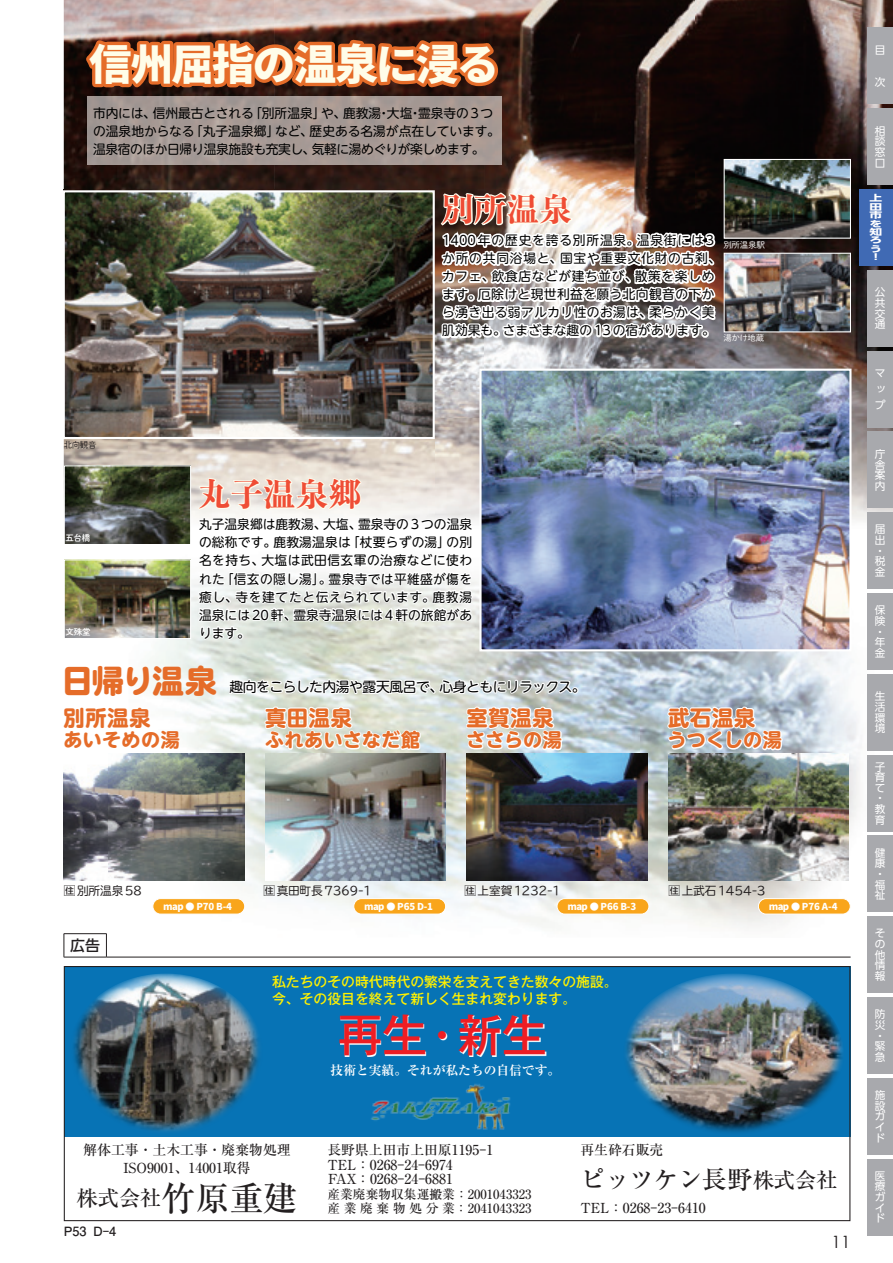
<style>
.page{position:relative;width:893px;height:1263px;background:#fff}
.page>*{position:absolute;margin:0;border:0;box-sizing:border-box;transform-origin:0 0}
.t1{font:500 44.7px "Gothic MB101 Pro";color:#ee1d23}
.t2{font:900 42.45px "Noto Sans CJ Kjp";letter-spacing:-.04em;color:#fffde9}
.t3{font:31.95px "P Bunkyu Md Min Std N EB";letter-spacing:.025em;color:#ef4d35}
.t4{font:800 31.95px "TBUDR Go Std";letter-spacing:-.045em;color:#e56c29}
.t5{font:500 25.5px "Ryumin Pro";letter-spacing:-.05em;color:#231f20}
.t6{font:700 21.3px "UD Shin M Go Pr 6";letter-spacing:.035em;color:#e56c29}
.t7{font:500 21.3px "Ryumin Pro";color:#231f20}
.t8{font:700 19.2px "UD Shin M Go Pr 6";letter-spacing:.01em;color:#e56c29}
.t9{font:16.95px "Century Gothic";color:#231f20}
.t10{font:500 14.85px "UD Shin Go Pro";color:#231f20}
.t11{font:500 13.8px/14.9px "Ryumin Pro";color:#231f20;text-align:center}
.t12{font:500 13.8px/17px "Gothic MB101 Pro";color:#fff101}
.t13{font:13.8px "UD Shin M Go Pr 6";letter-spacing:-.035em;color:#000}
.t14{font:12.75px/18px "UD Shin M Go Pr 6";letter-spacing:.025em;color:#000}
.t15{font:12.75px/18.1px "UD Shin M Go Pr 6";letter-spacing:-.01em;color:#000}
.t16{font:500 12.75px/13.8px "Ryumin Pro";color:#231f20}
.t17{font:700 12.75px "Ryumin Pro";color:#fff}
.t18{font:700 12.75px "Futo Go B101 Pro";color:#231f20}
.t19{font:11.7px "TBUDR Go Std";letter-spacing:-.025em;color:#231f20}
.t20{font:10.65px/10.6px "UD Shin Go Pro";color:#fff;text-align:justify}
.t21{font:9.6px "Keifont";letter-spacing:-.04em;color:#fff}
.t22{font:8.55px "P Shuei M Go Std L";letter-spacing:-.03em;color:#fff}
.t23{font:8.55px "P Shuei M Go Std B";letter-spacing:-.025em;color:#fff}
.t24{font:8.55px "P Shuei M Go Std L";color:#231f20}
.t25{font:700 8.4px/8.4px "UD Shin Go Pro";color:#fff;scale:1.52 1}
.s1{font-family:"Oba QNEOPLUS"}
.s2{font-size:9px}
.s3{font-size:34.05px}
.s4{font-size:21.3px}
</style>
<div class="page">
<img style="left:641px;top:651px;width:252px;height:277px">
<img style="left:232px;top:854px;width:409px;height:71px">
<img style="left:64px;top:0;width:829px;height:392px">
<img style="left:851px;top:392px;width:16px;height:27px">
<img style="left:851px;top:419px;width:42px;height:102px">
<img style="left:784px;top:372px;width:64px;height:276px">
<img style="left:784px;top:161px;width:65px;height:76px">
<div style="left:724px;top:159px;width:127px;height:80px;border:1px solid #fff"></div>
<img style="left:784px;top:255px;width:65px;height:75px">
<div style="left:724px;top:253px;width:127px;height:79px;border:1px solid #fff"></div>
<img style="left:64px;top:854px;width:180px;height:27px">
<img style="left:265px;top:854px;width:181px;height:27px">
<img style="left:467px;top:854px;width:180px;height:27px">
<img style="left:668px;top:753px;width:181px;height:128px">
<img style="left:63px;top:20px;width:721px;height:834px">
<div style="left:153px;top:899px;width:92px;height:15px;background:#f9a51b;border-radius:8px"></div>
<div style="left:153px;top:898px;width:92px;height:16px;border:1px solid #fff;border-radius:8px"></div>
<div style="left:354px;top:899px;width:92px;height:15px;background:#f9a51b;border-radius:8px"></div>
<div style="left:354px;top:898px;width:92px;height:16px;border:1px solid #fff;border-radius:8px"></div>
<div style="left:557px;top:899px;width:92px;height:15px;background:#f9a51b;border-radius:8px"></div>
<div style="left:557px;top:898px;width:92px;height:16px;border:1px solid #fff;border-radius:8px"></div>
<div style="left:758px;top:899px;width:92px;height:15px;background:#f9a51b;border-radius:8px"></div>
<div style="left:758px;top:898px;width:92px;height:16px;border:1px solid #fff;border-radius:8px"></div>
<hr style="left:64px;top:933px;width:43px;height:1px;background:#231f20">
<svg style="left:64px;top:934px;width:1px;height:23px"></svg>
<svg style="left:106px;top:934px;width:1px;height:23px"></svg>
<hr style="left:64px;top:957px;width:42px;height:1px;background:#231f20">
<hr style="left:106px;top:957px;width:745px;height:1px;background:#231f20">
<div style="left:867px;top:28px;width:26px;height:76px;background:#a8a9ad"></div>
<div style="left:867px;top:108px;width:26px;height:77px;background:#a8a9ad"></div>
<div style="left:867px;top:270px;width:26px;height:77px;background:#a8a9ad"></div>
<div style="left:867px;top:351px;width:26px;height:76px;background:#a8a9ad"></div>
<div style="left:867px;top:432px;width:26px;height:76px;background:#a8a9ad"></div>
<div style="left:867px;top:674px;width:26px;height:76px;background:#a8a9ad"></div>
<div style="left:867px;top:755px;width:26px;height:76px;background:#a8a9ad"></div>
<div style="left:867px;top:512px;width:26px;height:77px;background:#a8a9ad"></div>
<div style="left:867px;top:836px;width:26px;height:76px;background:#a8a9ad"></div>
<div style="left:867px;top:997px;width:26px;height:77px;background:#a8a9ad"></div>
<div style="left:867px;top:1078px;width:26px;height:76px;background:#a8a9ad"></div>
<div style="left:867px;top:1159px;width:26px;height:76px;background:#a8a9ad"></div>
<div style="left:867px;top:916px;width:26px;height:77px;background:#a8a9ad"></div>
<div style="left:867px;top:593px;width:26px;height:77px;background:#a8a9ad"></div>
<div style="left:859px;top:189px;width:34px;height:77px;background:#406ab4"></div>
<div style="left:64px;top:966px;width:786px;height:170px;background:#0773b5"></div>
<img style="left:73px;top:973px;width:186px;height:159px">
<img style="left:626px;top:974px;width:217px;height:159px">
<svg style="left:340px;top:1015px;width:206px;height:42px"></svg>
<img style="left:371px;top:1084px;width:140px;height:46px">
<div style="left:64px;top:966px;width:786px;height:255px;border:1px solid #231f20"></div>
<h2 class="t2" style="left:89px;top:40px;width:412px">信州屈指の温泉に浸る</h2>
<p class="t15" style="left:93px;top:103px;width:408px">市内には、信州最古とされる「別所温泉」や、鹿教湯・大塩・霊泉寺の3つの温泉地からなる「丸子温泉郷」など、歴史ある名湯が点在しています。温泉宿のほか日帰り温泉施設も充実し、気軽に湯めぐりが楽しめます。</p>
<h3 class="t3" style="left:442px;top:184px;width:131px">別所温泉</h3>
<p class="t14" style="left:442px;top:230px;width:280px">1400年の歴史を誇る別所温泉。温泉街には3か所の共同浴場と、国宝や重要文化財の古刹、カフェ、飲食店などが建ち並び、散策を楽しめます。厄除けと現世利益を願う北向観音の下から湧き出る弱アルカリ性のお湯は、柔らかく美肌効果も。さまざまな趣の 13の宿があります。</p>
<p class="t22" style="left:723px;top:238px;width:43px">別所温泉駅</p>
<p class="t22" style="left:723px;top:332px;width:43px">湯かけ地蔵</p>
<p class="t24" style="left:64px;top:439px;width:35px">北向観音</p>
<p class="t23" style="left:65px;top:531px;width:27px">五台橋</p>
<p class="t23" style="left:65px;top:625px;width:27px">文殊堂</p>
<h3 class="t3" style="left:198px;top:469px;width:164px">丸子温泉郷</h3>
<p class="t14" style="left:199px;top:515px;width:275px;text-align:justify">丸子温泉郷は鹿教湯、大塩、霊泉寺の 3つの温泉の総称です。鹿教湯温泉は「杖要らずの湯」の別名を持ち、大塩は武田信玄軍の治療などに使われた「信玄の隠し湯」。霊泉寺では平維盛が傷を癒し、寺を建てたと伝えられています。鹿教湯温泉には 20軒、霊泉寺温泉には 4軒の旅館があります。</p>
<h3 class="t4" style="left:62px;top:663px;width:157px">日帰り温泉</h3>
<p class="t13" style="left:230px;top:675px;width:358px">趣向をこらした内湯や露天風呂で、心身ともにリラックス。</p>
<h3 class="t6" style="left:64px;top:699px;width:89px">別所温泉</h3>
<h3 class="t8" style="left:63px;top:723px;width:118px">あいそめの湯</h3>
<h3 class="t6" style="left:265px;top:699px;width:88px">真田温泉</h3>
<h3 class="t8" style="left:265px;top:723px;width:157px">ふれあいさなだ館</h3>
<h3 class="t6" style="left:467px;top:699px;width:89px">室賀温泉</h3>
<h3 class="t8" style="left:466px;top:723px;width:97px">ささらの湯</h3>
<h3 class="t6" style="left:668px;top:699px;width:89px">武石温泉</h3>
<h3 class="t8" style="left:668px;top:723px;width:116px">うつくしの湯</h3>
<p class="t19" style="left:64px;top:881px;width:80px"><span class="s1">3</span>別所温泉58</p>
<p class="t19" style="left:263px;top:881px;width:110px"><span class="s1">3</span> 真田町長 7369-1</p>
<p class="t19" style="left:464px;top:881px;width:98px"><span class="s1">3</span> 上室賀1232-1</p>
<p class="t19" style="left:668px;top:881px;width:99px"><span class="s1">3</span>上武石1454-3</p>
<p class="t21" style="left:163px;top:899px;width:70px">map <span class="s2">●</span> P70 B-4</p>
<p class="t21" style="left:364px;top:899px;width:70px">map <span class="s2">●</span> P65 D-1</p>
<p class="t21" style="left:567px;top:899px;width:70px">map <span class="s2">●</span> P66 B-3</p>
<p class="t21" style="left:769px;top:899px;width:70px">map <span class="s2">●</span> P76 A-4</p>
<p class="t10" style="left:70px;top:933px;width:31px">広告</p>
<p class="t12" style="left:272px;top:971px;width:347px">私たちのその時代時代の繁栄を支えてきた数々の施設。今、その役目を終えて新しく生まれ変わります。</p>
<h1 class="t1" style="left:338px;top:998px;width:210px">再生・新生</h1>
<p class="t17" style="left:331px;top:1060px;width:231px">技術と実績。それが私たちの自信です。</p>
<p class="t11" style="left:83px;top:1139px;width:209px;line-height:18.1px">解体工事・土木工事・廃棄物処理<br>ISO9001、14001取得</p>
<h3 class="t7" style="left:77px;top:1181px;width:223px">株式会社<span class="s3">竹原重建</span></h3>
<p class="t18" style="left:64px;top:1221px;width:54px">P53 D-4</p>
<p class="t11" style="left:327px;top:1141px;width:167px;text-align:left">長野県上田市上田原1195-1<br>TEL：0268-24-6974<br>FAX：0268-24-6881</p>
<p class="t16" style="left:327px;top:1187px;width:206px">産業廃棄物収集運搬業：2001043323産業廃棄物処分業：2041043323</p>
<p class="t11" style="left:580px;top:1141px;width:84px">再生砕石販売</p>
<h3 class="t5" style="left:580px;top:1160px;width:259px">ピッツケン長野<span class="s4">株式会社</span></h3>
<p class="t11" style="left:580px;top:1199px;width:127px">TEL：0268-23-6410</p>
<h3 class="t9" style="left:832px;top:1230px;width:20px">11</h3>
<p class="t20" style="left:875px;top:44px;width:11px">目</p>
<p class="t20" style="left:875px;top:76px;width:12px">次</p>
<p class="t20" style="left:875px;top:125px;width:12px">相談窓口</p>
<p class="t25" style="left:870px;top:194px;width:10px">上田市を知ろう！</p>
<p class="t20" style="left:875px;top:287px;width:12px">公共交通</p>
<p class="t20" style="left:875px;top:365px;width:12px;line-height:15.9px">マップ</p>
<p class="t20" style="left:875px;top:448px;width:12px">庁舎案内</p>
<p class="t20" style="left:875px;top:524px;width:12px;text-align:left">届出・税金</p>
<p class="t20" style="left:875px;top:605px;width:12px;text-align:left">保険・年金</p>
<p class="t20" style="left:875px;top:691px;width:12px">生活環境</p>
<p class="t20" style="left:875px;top:761px;width:12px;text-align:left">子育て・教育</p>
<p class="t20" style="left:875px;top:847px;width:12px;text-align:left">健康・福祉</p>
<p class="t20" style="left:875px;top:928px;width:12px">その他情報</p>
<p class="t20" style="left:875px;top:1008px;width:12px;text-align:left">防災・緊急</p>
<p class="t20" style="left:875px;top:1089px;width:12px">施設ガイド</p>
<p class="t20" style="left:875px;top:1170px;width:12px">医療ガイド</p>
</div>
